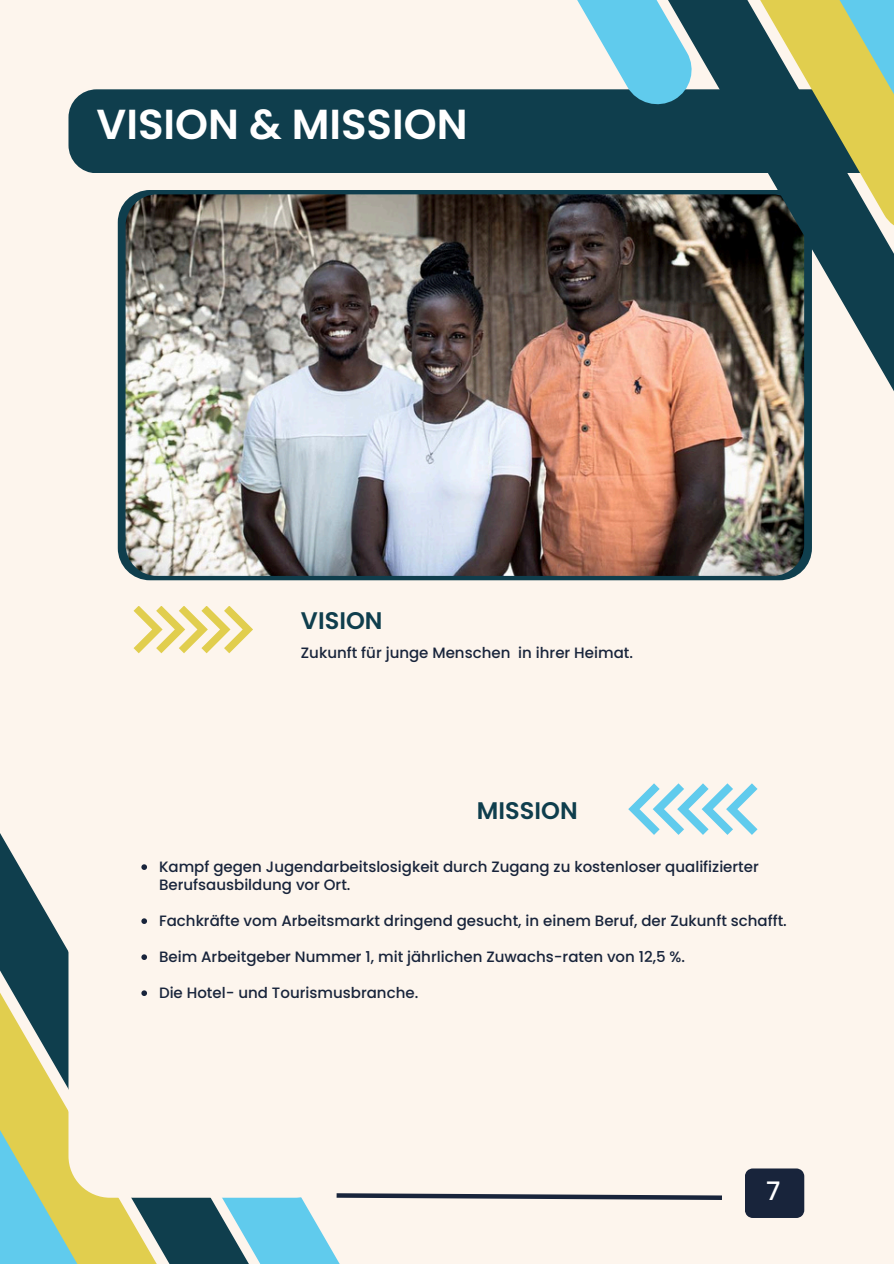
<style>
.page{position:relative;width:894px;height:1264px;background:#fff}
.page>*{position:absolute;margin:0;border:0;box-sizing:border-box;transform-origin:0 0}
.t1{font:600 42px "Poppins";color:#fff}
.t2{font:500 25.5px "Poppins";color:#fff}
.t3{font:600 24px "Poppins";color:#0f3e4d}
.t4{font:500 15px/18px "Poppins";color:#18243b}
</style>
<div class="page">
<div style="left:0;top:0;width:893px;height:1263px;background:#fdf5ed"></div>
<div style="left:68px;top:89px;width:541px;height:84px;background:#0f3e4d"></div>
<div style="left:118px;top:190px;width:693px;height:390px;background:#0f3e4d;border-radius:32px"></div>
<img style="left:125px;top:194px;width:678px;height:382px;border-radius:32px">
<img style="left:609px;top:0;width:284px;height:414px">
<svg style="left:518px;top:0;width:178px;height:109px"></svg>
<svg style="left:0;top:833px;width:182px;height:430px"></svg>
<svg style="left:68px;top:900px;width:114px;height:297px"></svg>
<svg style="left:182px;top:1193px;width:540px;height:70px"></svg>
<div style="left:745px;top:1168px;width:59px;height:49px;background:#18243b"></div>
<svg style="left:628px;top:783px;width:129px;height:52px"></svg>
<svg style="left:134px;top:606px;width:119px;height:47px"></svg>
<svg style="left:141px;top:864px;width:6px;height:6px"></svg>
<svg style="left:141px;top:918px;width:6px;height:6px"></svg>
<svg style="left:141px;top:954px;width:6px;height:6px"></svg>
<svg style="left:141px;top:990px;width:6px;height:6px"></svg>
<p class="t1" style="left:96px;top:95px;width:372px">VISION &amp; MISSION</p>
<h2 class="t3" style="left:301px;top:604px;width:83px">VISION</h2>
<h3 class="t4" style="left:301px;top:643px;width:333px">Zukunft für junge Menschen in ihrer Heimat.</h3>
<h1 class="t3" style="left:477px;top:793px;width:102px">MISSION</h1>
<p class="t4" style="left:159px;top:858px;width:601px">Kampf gegen Jugendarbeitslosigkeit durch Zugang zu kostenloser qualifizierter<br>Berufsausbildung vor Ort.</p>
<p class="t4" style="left:159px;top:912px;width:629px">Fachkräfte vom Arbeitsmarkt dringend gesucht, in einem Beruf, der Zukunft schafft.</p>
<h2 class="t4" style="left:159px;top:948px;width:527px">Beim Arbeitgeber Nummer 1, mit jährlichen Zuwachs-raten von 12,5 %.</h2>
<p class="t4" style="left:159px;top:984px;width:261px">Die Hotel- und Tourismusbranche.</p>
<p class="t2" style="left:765px;top:1172px;width:16px">7</p>
</div>
